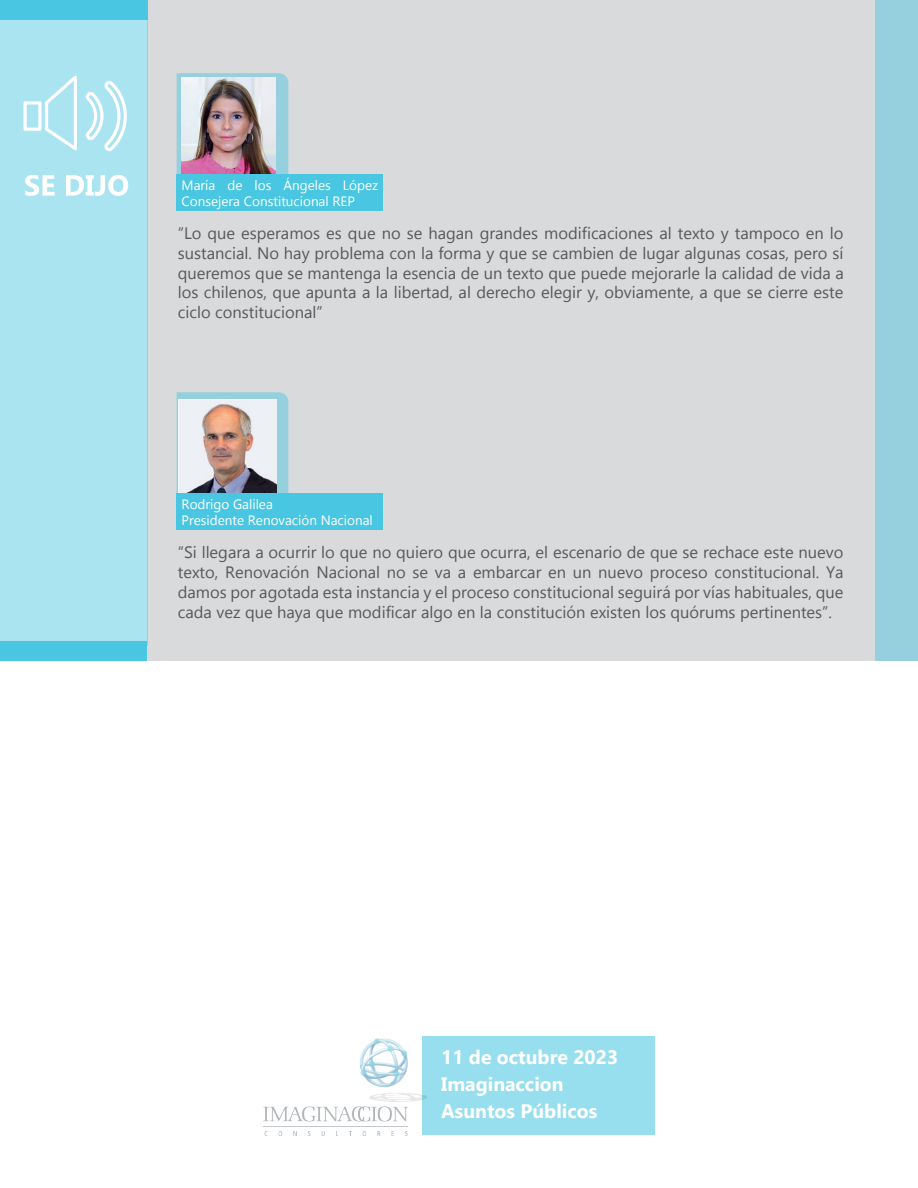
<style>
.page{position:relative;width:918px;height:1188px;background:#fff}
.page>*{position:absolute;margin:0;border:0;box-sizing:border-box;transform-origin:0 0}
.t1{font:700 19.5px/27px "Gadugi";color:#fff}
.t2{font:16.5px/19.8px "Gadugi";color:#57585a;text-align:justify}
.t3{font:13.5px/16.2px "Gadugi";color:#fff}
</style>
<div class="page">
<div style="left:422px;top:1037px;width:233px;height:98px;background:#97deee"></div>
<img style="left:263px;top:1036px;width:166px;height:100px">
<div style="left:0;top:642px;width:147px;height:19px;background:#49c6e2"></div>
<div style="left:147px;top:0;width:771px;height:661px;background:#d9dadb"></div>
<svg style="left:177px;top:73px;width:111px;height:102px;background:#9dd1df"></svg>
<div style="left:0;top:0;width:148px;height:646px;background:#abe4f1"></div>
<div style="left:876px;top:0;width:42px;height:661px;background:#96d0de"></div>
<svg style="left:177px;top:392px;width:111px;height:102px;background:#a1d3e0"></svg>
<img style="left:182px;top:78px;width:94px;height:97px">
<div style="left:177px;top:175px;width:206px;height:36px;background:#49c6e2"></div>
<img style="left:179px;top:400px;width:97px;height:94px">
<div style="left:177px;top:494px;width:206px;height:36px;background:#49c6e2"></div>
<svg style="left:24px;top:75px;width:53px;height:75px"></svg>
<svg style="left:86px;top:81px;width:41px;height:70px"></svg>
<svg style="left:25px;top:175px;width:30px;height:21px"></svg>
<svg style="left:66px;top:175px;width:62px;height:21px"></svg>
<div style="left:0;top:0;width:148px;height:19px;background:#49c6e2"></div>
<p class="t3" style="left:182px;top:177px;width:198px">María de los Ángeles López<br>Consejera Constitucional REP</p>
<p class="t2" style="left:178px;top:223px;width:667px">“Lo que esperamos es que no se hagan grandes modificaciones al texto y tampoco en lo sustancial. No hay problema con la forma y que se cambien de lugar algunas cosas, pero sí queremos que se mantenga la esencia de un texto que puede mejorarle la calidad de vida a los chilenos, que apunta a la libertad, al derecho elegir y, obviamente, a que se cierre este ciclo constitucional”</p>
<p class="t3" style="left:182px;top:496px;width:193px">Rodrigo Galilea<br>Presidente Renovación Nacional</p>
<p class="t2" style="left:178px;top:542px;width:667px">“Si llegara a ocurrir lo que no quiero que ocurra, el escenario de que se rechace este nuevo texto, Renovación Nacional no se va a embarcar en un nuevo proceso constitucional. Ya damos por agotada esta instancia y el proceso constitucional seguirá por vías habituales, que cada vez que haya que modificar algo en la constitución existen los quórums pertinentes”.</p>
<p class="t1" style="left:441px;top:1044px;width:179px">11 de octubre 2023<br>Imaginaccion<br>Asuntos Públicos</p>
</div>
